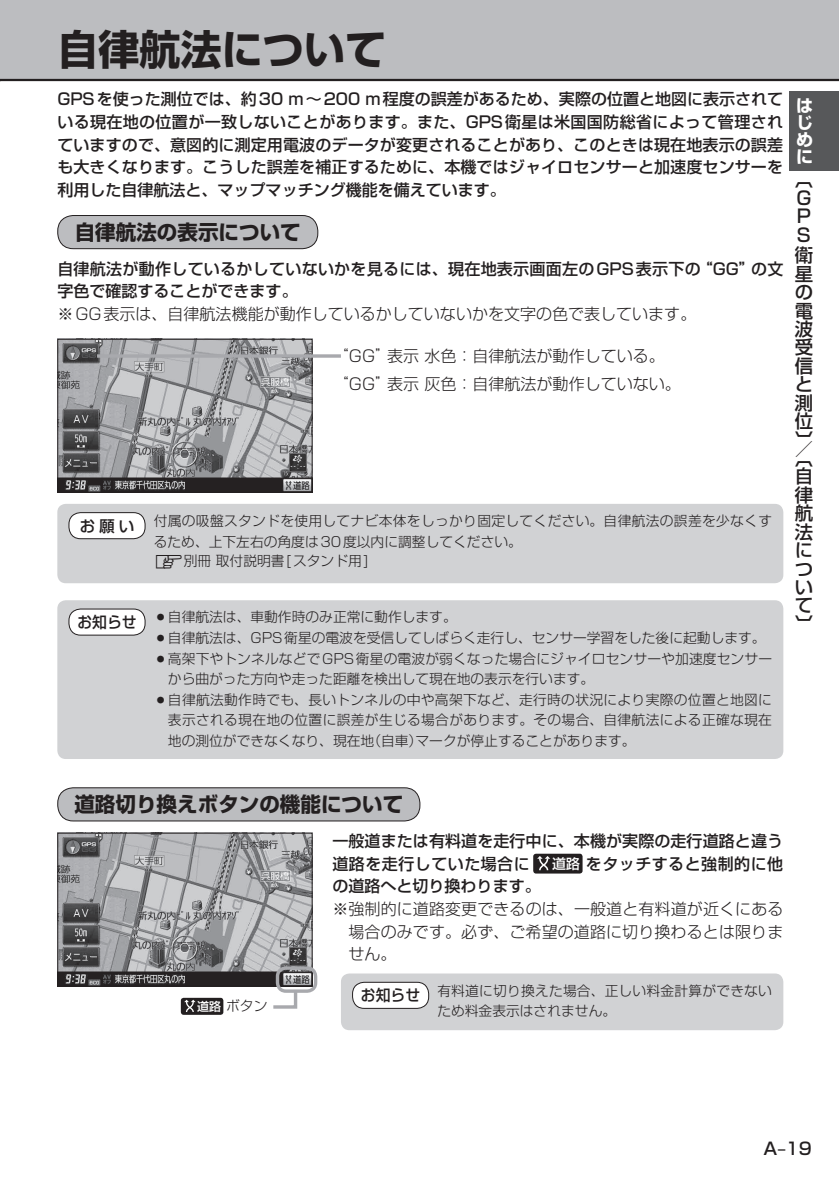
<style>
.page{position:relative;width:839px;height:1192px;background:#fff}
.page>*{position:absolute;margin:0;border:0;box-sizing:border-box;transform-origin:0 0}
.t1{font:41.2px "Shin Go Pro Bold 90 msp RKSJ V";color:#231f20}
.t2{font:20.6px "Shin Go Pro Bold 90 msp RKSJ V";color:#231f20}
.t3{font:18.4px/18.4px "Shin Go Pro Medium 90 msp RKSJ H";color:#231f20;text-align:justify}
.t4{font:17px "Shin Go Pro Medium 90 msp RKSJ H";color:#231f20}
.t5{font:17px/17px "Shin Go Pro Bold 90 msp RKSJ V";color:#fff;text-align:justify}
.t6{font:16px/22.6px "Shin Go Pro Medium 90 msp RKSJ H";letter-spacing:.005em;color:#231f20}
.t7{font:16px/22.6px "Shin Go Pro Light 90 msp RKSJ H";color:#231f20}
.t8{font:16px "Shin Go Pro Medium 90 msp RKSJ H";letter-spacing:.03em;color:#231f20}
.t9{font:15.6px "Shin Go Pro Medium 90 msp RKSJ H";color:#231f20;scale:.95 1}
.t10{font:15.6px "Shin Go Pro Medium 90 msp RKSJ H";color:#231f20}
.t11{font:13.8px/20.6px "Shin Go Pro Light 90 msp RKSJ H";color:#231f20}
.t12{font:13.8px/20.6px "Shin Go Pro Light 90 msp RKSJ H";letter-spacing:.025em;color:#231f20}
.s1{font-family:"MC1";font-size:13.4px}
.s2{font-family:"Shin Go Medium 90 msp RKSJ H";font-size:12px;color:#fff}
.s3{font-family:"Shin Go Medium 90 msp RKSJ H";font-size:14px;color:#fff}
</style>
<div class="page">
<hr style="left:0;top:0;width:1px;height:80px;background:#bcbdc0">
<div style="left:1px;top:0;width:838px;height:80px;background:#bcbdc0"></div>
<hr style="left:1px;top:79px;width:838px;height:2px;background:#231f20">
<div style="left:789px;top:91px;width:50px;height:80px;background:#57585a"></div>
<img style="left:59px;top:341px;width:251px;height:149px">
<div style="left:57px;top:339px;width:255px;height:153px;border:1px solid #231f20"></div>
<hr style="left:97px;top:354px;width:244px;height:4px;background:#a8a9ad">
<div style="left:57px;top:504px;width:726px;height:79px;background:#d1d2d4;border-radius:9px"></div>
<div style="left:69px;top:513px;width:76px;height:26px;background:#fff;border-radius:12px"></div>
<div style="left:69px;top:512px;width:76px;height:27px;border:1px solid #231f20;border-radius:12px"></div>
<div style="left:57px;top:600px;width:726px;height:159px;background:#d1d2d4;border-radius:9px"></div>
<div style="left:69px;top:609px;width:76px;height:26px;background:#fff;border-radius:12px"></div>
<div style="left:69px;top:609px;width:76px;height:26px;border:1px solid #231f20;border-radius:12px"></div>
<div style="left:58px;top:215px;width:260px;height:34px;background:#bcbdc0;border-radius:16px"></div>
<div style="left:57px;top:215px;width:261px;height:34px;border:1px solid #231f20;border-radius:16px"></div>
<div style="left:181px;top:998px;width:42px;height:17px;background:#231f20;border-radius:3px"></div>
<svg style="left:184px;top:1000px;width:11px;height:12px"></svg>
<div style="left:533px;top:854px;width:49px;height:19px;background:#231f20;border-radius:3px"></div>
<svg style="left:537px;top:856px;width:13px;height:14px"></svg>
<img style="left:59px;top:835px;width:251px;height:149px">
<div style="left:57px;top:833px;width:255px;height:153px;border:1px solid #231f20"></div>
<svg style="left:270px;top:986px;width:29px;height:23px"></svg>
<div style="left:276px;top:966px;width:41px;height:27px;border:3px solid #a8a9ad;border-radius:9px"></div>
<div style="left:341px;top:973px;width:442px;height:57px;background:#d1d2d4;border-radius:9px"></div>
<div style="left:352px;top:982px;width:76px;height:26px;background:#fff;border-radius:12px"></div>
<div style="left:352px;top:982px;width:77px;height:26px;border:1px solid #231f20;border-radius:12px"></div>
<div style="left:58px;top:788px;width:362px;height:33px;background:#bcbdc0;border-radius:16px"></div>
<div style="left:57px;top:787px;width:363px;height:34px;border:1px solid #231f20;border-radius:16px"></div>
<h1 class="t1" style="left:57px;top:34px;width:330px">自律航法について</h1>
<p class="t6" style="left:57px;top:90px;width:727px;text-align:justify">GPSを使った測位では、約30 m～200 m程度の誤差があるため、実際の位置と地図に表示されている現在地の位置が一致しないことがあります。また、GPS衛星は米国国防総省によって管理されていますので、意図的に測定用電波のデータが変更されることがあり、このときは現在地表示の誤差も大きくなります。こうした誤差を補正するために、本機ではジャイロセンサーと加速度センサーを利用した自律航法と、マップマッチング機能を備えています。</p>
<p class="t2" style="left:75px;top:224px;width:228px">自律航法の表示について</p>
<p class="t6" style="left:57px;top:259px;width:727px">自律航法が動作しているかしていないかを見るには、現在地表示画面左のGPS表示下の“GG”の文字色で確認することができます。</p>
<p class="t7" style="left:57px;top:305px;width:640px">※ GG表示は、自律航法機能が動作しているかしていないかを文字の色で表しています。</p>
<p class="t7" style="left:333px;top:343px;width:349px;line-height:28.4px">“GG”表示 水色：自律航法が動作している。“GG”表示 灰色：自律航法が動作していない。</p>
<p class="t10" style="left:80px;top:520px;width:56px">お 願 い</p>
<p class="t9" style="left:77px;top:616px;width:64px">お知らせ</p>
<p class="t12" style="left:154px;top:512px;width:620px">付属の吸盤スタンドを使用してナビ本体をしっかり固定してください。自律航法の誤差を少なくするため、上下左右の角度は30度以内に調整してください。</p>
<p class="t11" style="left:154px;top:552px;width:216px"><span class="s1">z</span>別冊 取付説明書[スタンド用]</p>
<p class="t11" style="left:154px;top:609px;width:304px">○自律航法は、車動作時のみ正常に動作します。</p>
<p class="t11" style="left:154px;top:629px;width:613px">○自律航法は、GPS衛星の電波を受信してしばらく走行し、センサー学習をした後に起動します。</p>
<p class="t11" style="left:168px;top:650px;width:605px;text-indent:-14px">○高架下やトンネルなどでGPS衛星の電波が弱くなった場合にジャイロセンサーや加速度センサーから曲がった方向や走った距離を検出して現在地の表示を行います。</p>
<p class="t11" style="left:168px;top:691px;width:605px;text-align:justify;text-indent:-14px">○自律航法動作時でも、長いトンネルの中や高架下など、走行時の状況により実際の位置と地図に表示される現在地の位置に誤差が生じる場合があります。その場合、自律航法による正確な現在地の測位ができなくなり、現在地（自車）マークが停止することがあります。</p>
<p class="t5" style="left:796px;top:99px;width:18px">はじめに</p>
<p class="t3" style="left:794px;top:173px;width:19px">〔G P S</p>
<p class="t3" style="left:794px;top:249px;width:20px">衛星の電波受信と測位〕</p>
<p class="t3" style="left:794px;top:442px;width:19px">／</p>
<p class="t3" style="left:794px;top:451px;width:20px">〔自律航法について〕</p>
<p class="t2" style="left:74px;top:797px;width:330px">道路切り換えボタンの機能について</p>
<p class="t11" style="left:197px;top:998px;width:72px"><span class="s2">道路</span>ボタン</p>
<p class="t6" style="left:332px;top:832px;width:452px">一般道または有料道を走行中に、本機が実際の走行道路と違う道路を走行していた場合に</p>
<p class="t8" style="left:552px;top:857px;width:232px"><span class="s3">道路</span>をタッチすると強制的に他</p>
<p class="t6" style="left:332px;top:877px;width:210px">の道路へと切り換わります。</p>
<p class="t7" style="left:348px;top:900px;width:436px;text-align:justify;text-indent:-16px">※ 強制的に道路変更できるのは、一般道と有料道が近くにある場合のみです。必ず、ご希望の道路に切り換わるとは限りません。</p>
<p class="t11" style="left:437px;top:982px;width:336px">有料道に切り換えた場合、正しい料金計算ができないため料金表示はされません。</p>
<p class="t9" style="left:361px;top:989px;width:64px">お知らせ</p>
<p class="t4" style="left:763px;top:1142px;width:50px">A‒19</p>
</div>
